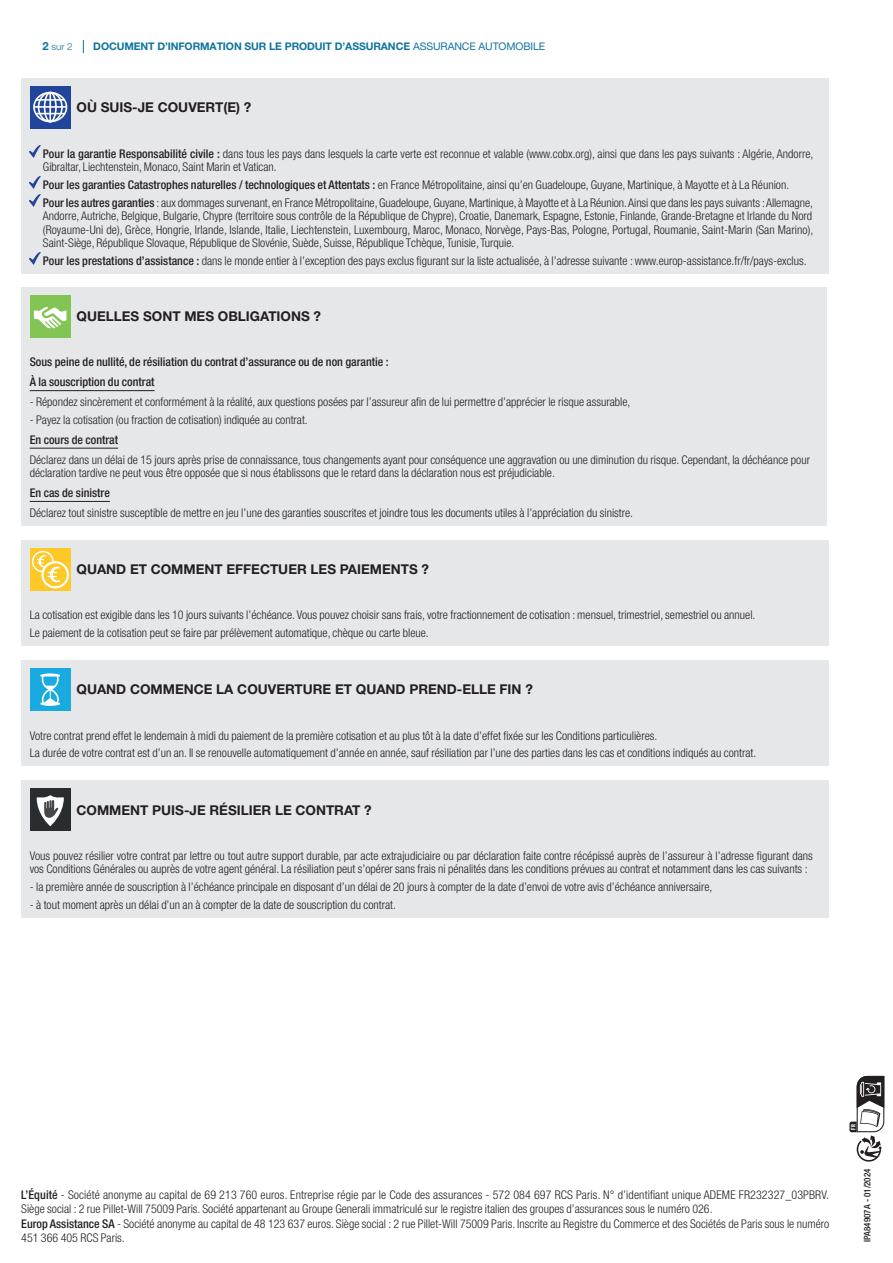
<style>
.page{position:relative;width:893px;height:1263px;background:#fff}
.page>*{position:absolute;margin:0;border:0;box-sizing:border-box;transform-origin:0 0}
.t1{font:700 13.5px "Helvetica Neue LT Std";color:#231f20}
.t2{font:300 condensed 12px/13.5px "Helvetica Neue LT Std";color:#231f20}
.t3{font:500 condensed 12px/19.8px "Helvetica Neue LT Std";color:#231f20}
.t4{font:700 10.5px "Helvetica Neue LT Std";letter-spacing:-.01em;color:#0f749f}
.t5{font:300 9.75px "Helvetica Neue LT Std";color:#0f749f}
.t6{font:500 condensed 9px "Helvetica Neue LT Std";color:#231f20}
.t7{font:700 6.15px "Flama Condensed";color:#fff}
.s1{font-weight:700;font-size:11.25px}
.s2{font-weight:400}
.s3{font-weight:500}
</style>
<div class="page">
<svg style="left:83px;top:40px;width:1px;height:13px"></svg>
<div style="left:21px;top:78px;width:808px;height:195px;background:#e6e7e9"></div>
<svg style="left:30px;top:146px;width:10px;height:12px"></svg>
<svg style="left:30px;top:177px;width:10px;height:12px"></svg>
<svg style="left:30px;top:195px;width:10px;height:12px"></svg>
<svg style="left:30px;top:253px;width:10px;height:12px"></svg>
<svg style="left:30px;top:86px;width:41px;height:43px"></svg>
<div style="left:33px;top:92px;width:34px;height:30px;border:2px solid #fff;border-radius:50%"></div>
<div style="left:38px;top:92px;width:25px;height:30px;border:2px solid #fff;border-radius:50%"></div>
<div style="left:44px;top:92px;width:13px;height:30px;border:2px solid #fff;border-radius:50%"></div>
<hr style="left:49px;top:93px;width:2px;height:29px;background:#fff">
<hr style="left:36px;top:99px;width:29px;height:2px;background:#fff">
<svg style="left:36px;top:113px;width:29px;height:1px"></svg>
<hr style="left:34px;top:106px;width:33px;height:2px;background:#fff">
<div style="left:21px;top:287px;width:806px;height:238px;background:#e6e7e9"></div>
<hr style="left:30px;top:390px;width:125px;height:1px;background:#231f20">
<hr style="left:30px;top:448px;width:88px;height:1px;background:#231f20">
<hr style="left:30px;top:501px;width:80px;height:1px;background:#231f20">
<div style="left:30px;top:295px;width:41px;height:43px;background:#82c555"></div>
<svg style="left:34px;top:307px;width:33px;height:22px"></svg>
<div style="left:21px;top:540px;width:808px;height:106px;background:#e6e7e9"></div>
<div style="left:30px;top:548px;width:41px;height:43px;background:#fec827"></div>
<div style="left:32px;top:551px;width:22px;height:21px;border:2px solid #fff;border-radius:50%"></div>
<svg style="left:43px;top:562px;width:25px;height:25px"></svg>
<div style="left:41px;top:561px;width:28px;height:27px;border:2px solid #fff;border-radius:50%"></div>
<svg style="left:36px;top:554px;width:26px;height:30px"></svg>
<div style="left:21px;top:660px;width:808px;height:106px;background:#e6e7e9"></div>
<div style="left:30px;top:668px;width:41px;height:43px;background:#19aae0"></div>
<svg style="left:40px;top:673px;width:20px;height:33px"></svg>
<div style="left:21px;top:780px;width:808px;height:137px;background:#e6e7e9"></div>
<div style="left:30px;top:789px;width:41px;height:42px;background:#292d2f"></div>
<svg style="left:37px;top:795px;width:27px;height:31px"></svg>
<svg style="left:849px;top:1075px;width:36px;height:87px"></svg>
<p class="t5" style="left:43px;top:41px;width:32px"><span class="s1">2</span> sur 2</p>
<p class="t4" style="left:93px;top:40px;width:453px">DOCUMENT D’INFORMATION SUR LE PRODUIT D’ASSURANCE <span class="s2">ASSURANCE AUTOMOBILE</span></p>
<p class="t1" style="left:77px;top:99px;width:176px">OÙ SUIS-JE COUVERT(E) ?</p>
<p class="t2" style="left:43px;top:146px;width:772px"><span class="s3">Pour la garantie Responsabilité civile :</span> dans tous les pays dans lesquels la carte verte est reconnue et valable (www.cobx.org), ainsi que dans les pays suivants : Algérie, Andorre,<br>Gibraltar, Liechtenstein, Monaco, Saint Marin et Vatican.</p>
<p class="t2" style="left:43px;top:176px;width:772px;line-height:17.7px"><span class="s3">Pour les garanties Catastrophes naturelles / technologiques et Attentats :</span> en France Métropolitaine, ainsi qu’en Guadeloupe, Guyane, Martinique, à Mayotte et à La Réunion.<br><span class="s3">Pour les autres garanties</span> : aux dommages survenant, en France Métropolitaine, Guadeloupe, Guyane, Martinique, à Mayotte et à La Réunion. Ainsi que dans les pays suivants : Allemagne,</p>
<p class="t2" style="left:43px;top:209px;width:772px;text-align:justify">Andorre, Autriche, Belgique, Bulgarie, Chypre (territoire sous contrôle de la République de Chypre), Croatie, Danemark, Espagne, Estonie, Finlande, Grande-Bretagne et Irlande du Nord (Royaume-Uni de), Grèce, Hongrie, Irlande, Islande, Italie, Liechtenstein, Luxembourg, Maroc, Monaco, Norvège, Pays-Bas, Pologne, Portugal, Roumanie, Saint-Marin (San Marino), Saint‑Siège, République Slovaque, République de Slovénie, Suède, Suisse, République Tchèque, Tunisie, Turquie.</p>
<p class="t2" style="left:43px;top:254px;width:765px"><span class="s3">Pour les prestations d’assistance :</span> dans le monde entier à l’exception des pays exclus figurant sur la liste actualisée, à l’adresse suivante : www.europ-assistance.fr/fr/pays-exclus.</p>
<p class="t1" style="left:77px;top:308px;width:246px">QUELLES SONT MES OBLIGATIONS ?</p>
<p class="t3" style="left:30px;top:352px;width:360px">Sous peine de nullité, de résiliation du contrat d’assurance ou de non garantie :<br>À la souscription du contrat</p>
<p class="t2" style="left:30px;top:395px;width:602px">- Répondez sincèrement et conformément à la réalité, aux questions posées par l’assureur afin de lui permettre d’apprécier le risque assurable,</p>
<p class="t2" style="left:30px;top:413px;width:280px">- Payez la cotisation (ou fraction de cotisation) indiquée au contrat.</p>
<p class="t3" style="left:30px;top:429px;width:90px">En cours de contrat</p>
<p class="t2" style="left:30px;top:452px;width:782px">Déclarez dans un délai de 15 jours après prise de connaissance, tous changements ayant pour conséquence une aggravation ou une diminution du risque. Cependant, la déchéance pour déclaration tardive ne peut vous être opposée que si nous établissons que le retard dans la déclaration nous est préjudiciable.</p>
<p class="t3" style="left:30px;top:483px;width:82px">En cas de sinistre</p>
<p class="t2" style="left:30px;top:506px;width:605px">Déclarez tout sinistre susceptible de mettre en jeu l’une des garanties souscrites et joindre tous les documents utiles à l’appréciation du sinistre.</p>
<p class="t1" style="left:77px;top:561px;width:354px">QUAND ET COMMENT EFFECTUER LES PAIEMENTS ?</p>
<p class="t2" style="left:30px;top:606px;width:727px;line-height:17.7px">La cotisation est exigible dans les 10 jours suivants l’échéance. Vous pouvez choisir sans frais, votre fractionnement de cotisation : mensuel, trimestriel, semestriel ou annuel.<br>Le paiement de la cotisation peut se faire par prélèvement automatique, chèque ou carte bleue.</p>
<p class="t1" style="left:77px;top:681px;width:458px">QUAND COMMENCE LA COUVERTURE ET QUAND PREND-ELLE FIN ?</p>
<p class="t2" style="left:30px;top:726px;width:728px;line-height:17.7px">Votre contrat prend effet le lendemain à midi du paiement de la première cotisation et au plus tôt à la date d’effet fixée sur les Conditions particulières.<br>La durée de votre contrat est d’un an. Il se renouvelle automatiquement d’année en année, sauf résiliation par l’une des parties dans les cas et conditions indiqués au contrat.</p>
<p class="t1" style="left:77px;top:801px;width:297px">COMMENT PUIS-JE RÉSILIER LE CONTRAT ?</p>
<p class="t2" style="left:30px;top:849px;width:785px">Vous pouvez résilier votre contrat par lettre ou tout autre support durable, par acte extrajudiciaire ou par déclaration faite contre récépissé auprès de l’assureur à l’adresse figurant dans vos Conditions Générales ou auprès de votre agent général. La résiliation peut s’opérer sans frais ni pénalités dans les conditions prévues au contrat et notamment dans les cas suivants :</p>
<p class="t2" style="left:30px;top:880px;width:684px">- la première année de souscription à l’échéance principale en disposant d’un délai de 20 jours à compter de la date d’envoi de votre avis d’échéance anniversaire,</p>
<p class="t2" style="left:30px;top:898px;width:368px">- à tout moment après un délai d’un an à compter de la date de souscription du contrat.</p>
<p class="t2" style="left:21px;top:1188px;width:809px"><span class="s3">L’Équité</span> - Société anonyme au capital de 69 213 760 euros. Entreprise régie par le Code des assurances - 572 084 697 RCS Paris. N° d’identifiant unique ADEME FR232327_03PBRV.<br>Siège social : 2 rue Pillet-Will 75009 Paris. Société appartenant au Groupe Generali immatriculé sur le registre italien des groupes d’assurances sous le numéro 026.</p>
<p class="t2" style="left:21px;top:1217px;width:809px"><span class="s3">Europ Assistance SA</span> - Société anonyme au capital de 48 123 637 euros. Siège social : 2 rue Pillet-Will 75009 Paris. Inscrite au Registre du Commerce et des Sociétés de Paris sous le numéro<br>451 366 405 RCS Paris.</p>
<p class="t7" style="left:849px;top:1130px;width:7px;rotate:-90deg">FR</p>
<p class="t6" style="left:862px;top:1242px;width:75px;rotate:-90deg">IPA84907A - 01/2024</p>
</div>
